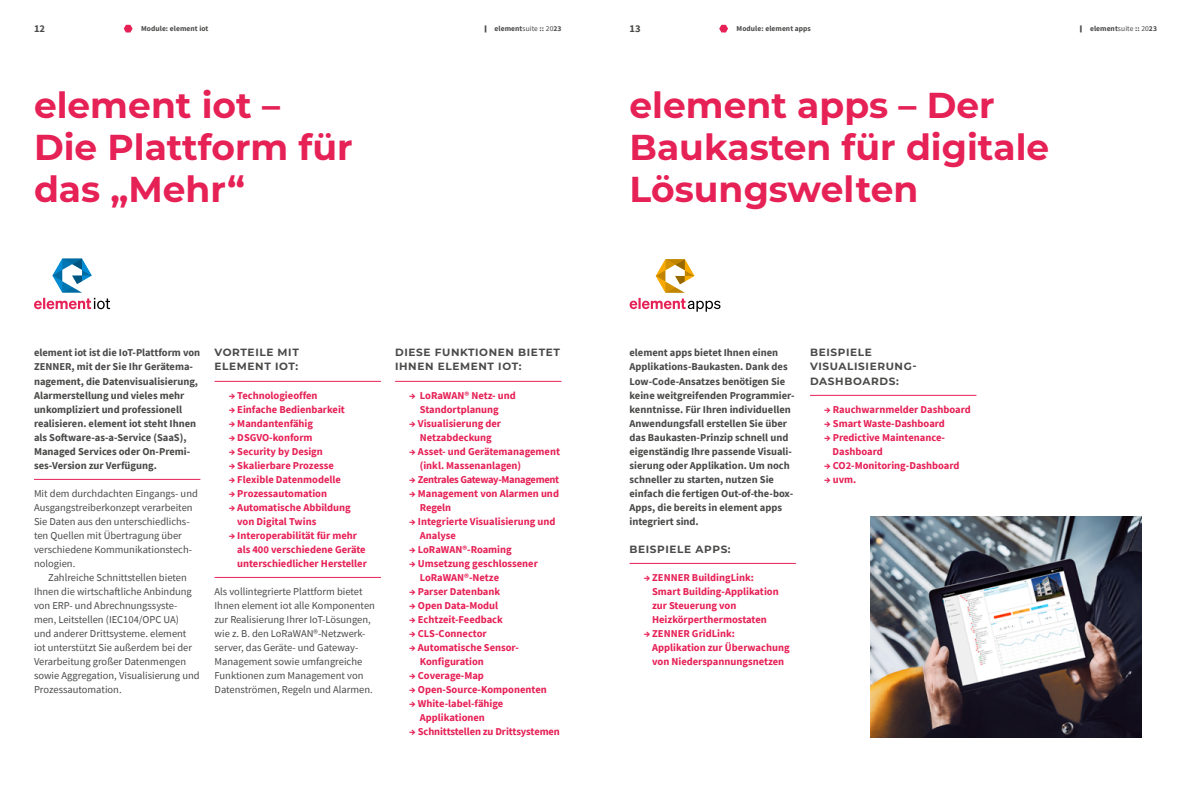
<style>
.page{position:relative;width:1191px;height:794px;background:#fff}
.page>*{position:absolute;margin:0;border:0;box-sizing:border-box;transform-origin:0 0}
.t1{font:700 36px/42px "Montserrat";color:#e62156}
.t2{font:700 10.5px/14px "Source Sans Pro";color:#e62156}
.t3{font:10.5px/14px "Source Sans Pro";color:#4a4a49}
.t4{font:700 10.5px/14px "Source Sans Pro";color:#4a4a49}
.t5{font:700 10.5px/14px "Montserrat";letter-spacing:.06em;color:#4a4a49}
.t6{font:700 10.5px "Source Sans Pro";letter-spacing:-.03em;color:#e62156}
.t7{font:700 7.5px "Source Sans Pro";letter-spacing:.01em;color:#4a4a49}
.s1{font-family:"Montserrat";font-weight:900}
.s2{font-weight:400}
</style>
<div class="page">
<hr style="left:34px;top:479px;width:166px;height:1px;background:#e62156">
<hr style="left:214px;top:381px;width:167px;height:1px;background:#e62156">
<hr style="left:214px;top:577px;width:167px;height:1px;background:#e62156">
<svg style="left:719px;top:25px;width:9px;height:7px"></svg>
<svg style="left:124px;top:25px;width:9px;height:7px"></svg>
<svg style="left:34px;top:258px;width:76px;height:51px"></svg>
<hr style="left:395px;top:381px;width:166px;height:1px;background:#e62156">
<hr style="left:629px;top:563px;width:167px;height:1px;background:#e62156">
<hr style="left:810px;top:395px;width:166px;height:1px;background:#e62156">
<svg style="left:629px;top:259px;width:91px;height:53px"></svg>
<img style="left:870px;top:516px;width:271px;height:221px">
<p class="t4" style="left:34px;top:21px;width:13px">12</p>
<p class="t7" style="left:141px;top:24px;width:69px">Module: element iot</p>
<p class="t7" style="left:484px;top:24px;width:78px"><span class="s1">|</span> element<span class="s2">suite</span> :: <span class="s2">20</span>23</p>
<p class="t4" style="left:629px;top:21px;width:13px">13</p>
<p class="t7" style="left:736px;top:24px;width:76px">Module: element apps</p>
<p class="t7" style="left:1080px;top:24px;width:78px"><span class="s1">|</span> element<span class="s2">suite</span> :: <span class="s2">20</span>23</p>
<h1 class="t1" style="left:34px;top:83px;width:320px">element iot –<br>Die Plattform für das „Mehr“</h1>
<p class="t4" style="left:34px;top:346px;width:168px">element iot ist die IoT-Plattform von ZENNER, mit der Sie Ihr Gerätema&shy;nagement, die Datenvisualisierung, Alarmerstellung und vieles mehr unkompliziert und professionell realisieren. element iot steht Ihnen als Software-as-a-Service (SaaS), Managed Services oder On-Premi&shy;ses-Version zur Verfügung.</p>
<p class="t3" style="left:34px;top:486px;width:165px">Mit dem durchdachten Eingangs- und<br>Ausgangstreiberkonzept verarbeiten<br>Sie Daten aus den unterschiedlichs&shy;ten Quellen mit Übertragung über verschiedene Kommunikationstech&shy;nologien.</p>
<p class="t3" style="left:34px;top:570px;width:167px;text-indent:14px">Zahlreiche Schnittstellen bieten Ihnen die wirtschaftliche Anbindung von ERP- und Abrechnungssyste&shy;men, Leitstellen (IEC104/OPC UA)<br>und anderer Drittsysteme. element iot unterstützt Sie außerdem bei der Verarbeitung großer Datenmengen sowie Aggregation, Visualisierung und Prozessautomation.</p>
<p class="t5" style="left:214px;top:345px;width:86px">VORTEILE MIT<br>ELEMENT IOT:</p>
<p class="t2" style="left:229px;top:388px;width:90px">→ Technologieoffen</p>
<p class="t2" style="left:229px;top:402px;width:118px">→ Einfache Bedienbarkeit</p>
<p class="t2" style="left:229px;top:416px;width:86px">→ Mandantenfähig</p>
<p class="t2" style="left:229px;top:430px;width:85px">→ DSGVO-konform</p>
<p class="t2" style="left:229px;top:444px;width:96px">→ Security by Design</p>
<p class="t2" style="left:229px;top:458px;width:107px">→ Skalierbare Prozesse</p>
<p class="t2" style="left:229px;top:472px;width:114px">→ Flexible Datenmodelle</p>
<p class="t2" style="left:229px;top:486px;width:100px">→ Prozessautomation</p>
<p class="t2" style="left:237px;top:500px;width:115px;text-indent:-8px">→ Automatische Abbildung von Digital Twins</p>
<p class="t2" style="left:237px;top:528px;width:131px;text-indent:-8px">→ Interoperabilität für mehr als 400 verschiedene Geräte unterschiedlicher Hersteller</p>
<p class="t3" style="left:214px;top:584px;width:162px">Als vollintegrierte Plattform bietet Ihnen element iot alle Komponenten zur Realisierung Ihrer IoT-Lösungen, wie z. B. den LoRaWAN®-Netzwerk&shy;server, das Geräte- und Gateway-Management sowie umfangreiche Funktionen zum Management von Datenströmen, Regeln und Alarmen.</p>
<p class="t5" style="left:395px;top:345px;width:166px">DIESE FUNKTIONEN BIETET<br>IHNEN ELEMENT IOT:</p>
<p class="t2" style="left:420px;top:388px;width:98px;text-indent:-10px">→ LoRaWAN® Netz- und<br>Standortplanung</p>
<p class="t2" style="left:409px;top:416px;width:93px;text-align:center">→ Visualisierung der<br>Netzabdeckung</p>
<p class="t2" style="left:420px;top:444px;width:142px;text-indent:-10px">→ Asset- und Gerätemanagement (inkl. Massenanlagen)</p>
<p class="t6" style="left:409px;top:472px;width:151px">→ Zentrales Gateway-Management</p>
<p class="t2" style="left:420px;top:486px;width:141px;text-indent:-10px">→ Management von Alarmen und<br>Regeln</p>
<p class="t2" style="left:420px;top:514px;width:137px;text-indent:-10px">→ Integrierte Visualisierung und<br>Analyse</p>
<p class="t2" style="left:409px;top:542px;width:104px">→ LoRaWAN®-Roaming</p>
<p class="t2" style="left:420px;top:556px;width:120px;text-indent:-10px">→ Umsetzung geschlossener<br>LoRaWAN®-Netze</p>
<p class="t2" style="left:409px;top:584px;width:92px">→ Parser Datenbank</p>
<p class="t2" style="left:409px;top:598px;width:90px">→ Open Data-Modul</p>
<p class="t2" style="left:409px;top:612px;width:95px">→ Echtzeit-Feedback</p>
<p class="t2" style="left:409px;top:626px;width:79px">→ CLS-Connector</p>
<p class="t2" style="left:420px;top:640px;width:101px;text-indent:-10px">→ Automatische Sensor-<br>Konfiguration</p>
<p class="t2" style="left:409px;top:668px;width:76px">→ Coverage-Map</p>
<p class="t2" style="left:409px;top:682px;width:139px">→ Open-Source-Komponenten</p>
<p class="t2" style="left:420px;top:696px;width:85px;text-indent:-10px">→ White-label-fähige<br>Applikationen</p>
<p class="t2" style="left:409px;top:724px;width:152px">→ Schnittstellen zu Drittsystemen</p>
<h1 class="t1" style="left:629px;top:83px;width:421px">element apps – Der<br>Baukasten für digitale<br>Lösungswelten</h1>
<p class="t4" style="left:629px;top:346px;width:167px">element apps bietet Ihnen einen Applikations-Baukasten. Dank des Low-Code-Ansatzes benötigen Sie keine weitgreifenden Programmier&shy;kenntnisse. Für Ihren individuellen Anwendungsfall erstellen Sie über das Baukasten-Prinzip schnell und eigenständig Ihre passende Visuali&shy;sierung oder Applikation. Um noch schneller zu starten, nutzen Sie einfach die fertigen Out-of-the-box-Apps, die bereits in element apps integriert sind.</p>
<p class="t5" style="left:629px;top:541px;width:103px">BEISPIELE APPS:</p>
<p class="t2" style="left:652px;top:570px;width:128px;text-indent:-8px">→ ZENNER BuildingLink:<br>Smart Building-Applikation zur Steuerung von<br>Heizkörperthermostaten</p>
<p class="t2" style="left:652px;top:626px;width:139px;text-indent:-8px">→ ZENNER GridLink:<br>Applikation zur Überwachung von Niederspannungsnetzen</p>
<p class="t5" style="left:810px;top:345px;width:108px">BEISPIELE<br>VISUALISIERUNG-<br>DASHBOARDS:</p>
<p class="t2" style="left:824px;top:402px;width:148px">→ Rauchwarnmelder Dashboard</p>
<p class="t2" style="left:824px;top:416px;width:122px">→ Smart Waste-Dashboard</p>
<p class="t2" style="left:832px;top:430px;width:114px;text-indent:-8px">→ Predictive Maintenance-<br>Dashboard</p>
<p class="t2" style="left:824px;top:458px;width:137px">→ CO2-Monitoring-Dashboard</p>
<p class="t2" style="left:824px;top:472px;width:34px">→ uvm.</p>
</div>
